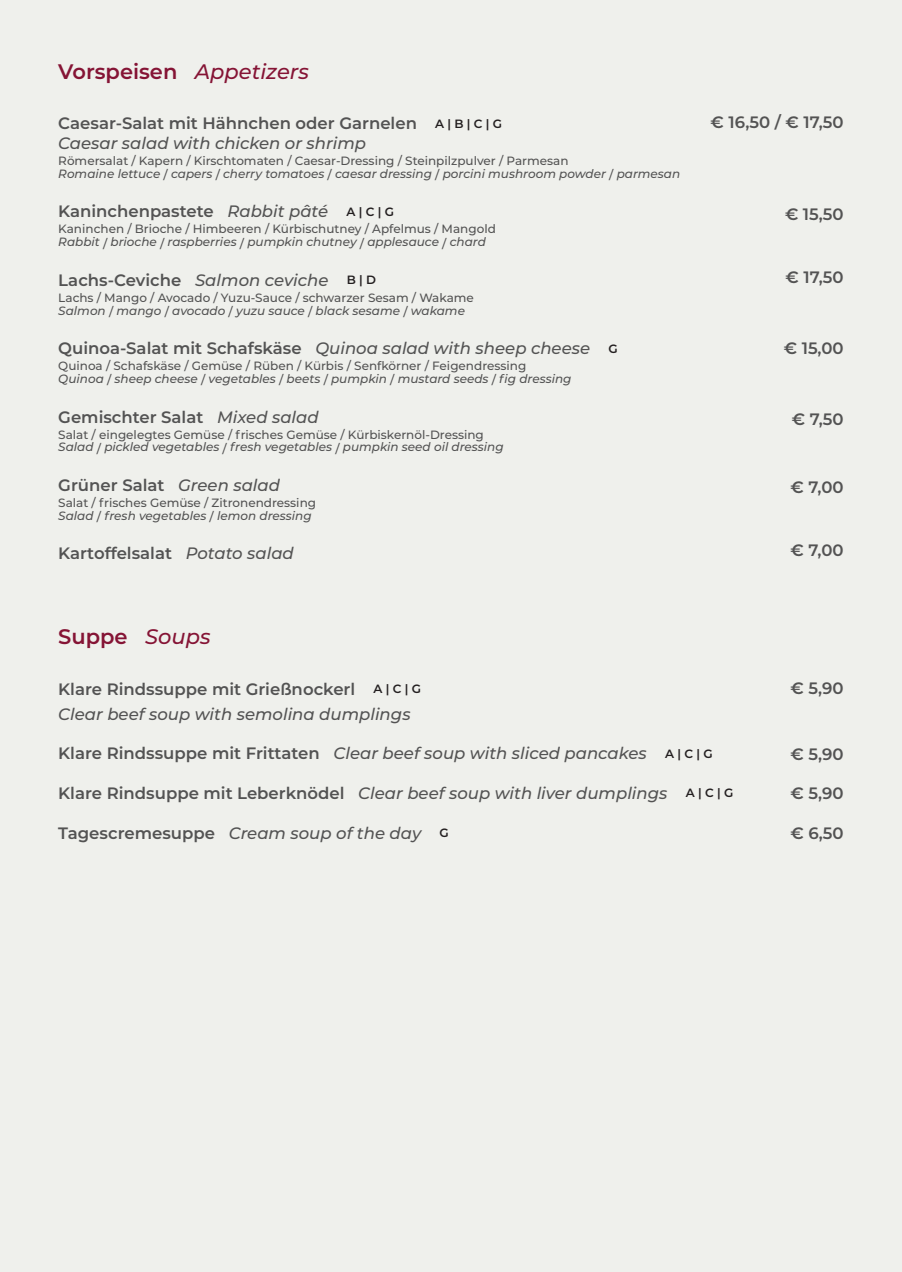
<style>
.page{position:relative;width:902px;height:1272px;background:#fff}
.page>*{position:absolute;margin:0;border:0;box-sizing:border-box;transform-origin:0 0}
.t1{font:600 21px "Montserrat";color:#851435}
.t2{font:italic 500 16.5px/25.2px "Montserrat";color:#535353}
.t3{font:600 16.5px/19.8px "Montserrat";color:#535353}
.t4{font:500 12px/12.9px "Montserrat";color:#535353}
.s1{font-weight:500;font-style:italic}
.s2{font-size:12px;color:#231f20}
.s3{font-style:italic}
.s4{font-weight:600;font-style:normal}
.s5{font-weight:600;font-style:normal;font-size:12px;color:#231f20}
</style>
<div class="page">
<div style="left:0;top:0;width:901px;height:1271px;background:#eff0ec"></div>
<h1 class="t1" style="left:58px;top:56px;width:252px">Vorspeisen <span class="s1">Appetizers</span></h1>
<h2 class="t3" style="left:58px;top:112px;width:445px">Caesar-Salat mit Hähnchen oder Garnelen <span class="s2">A | B | C | G<br></span><span class="s1">Caesar salad with chicken or shrimp</span></h2>
<p class="t4" style="left:58px;top:153px;width:623px">Römersalat / Kapern / Kirschtomaten / Caesar-Dressing / Steinpilzpulver / Parmesan<br><span class="s3">Romaine lettuce</span> / <span class="s3">capers</span> / <span class="s3">cherry tomatoes</span> / <span class="s3">сaesar dressing</span> / <span class="s3">porcini mushroom powder</span> / <span class="s3">parmesan</span></p>
<h2 class="t3" style="left:58px;top:201px;width:337px">Kaninchenpastete <span class="s1">Rabbit pâté</span> <span class="s2">A | C | G</span></h2>
<p class="t4" style="left:58px;top:222px;width:439px">Kaninchen / Brioche / Himbeeren / Kürbischutney / Apfelmus / Mangold<br><span class="s3">Rabbit</span> / <span class="s3">brioche</span> / <span class="s3">raspberries</span> / <span class="s3">pumpkin chutney</span> / <span class="s3">applesauce</span> / <span class="s3">chard</span></p>
<h2 class="t3" style="left:58px;top:269px;width:319px">Lachs-Ceviche <span class="s1">Salmon ceviche</span> <span class="s2">B | D</span></h2>
<p class="t4" style="left:58px;top:290px;width:417px">Lachs / Mango / Avocado / Yuzu-Sauce / schwarzer Sesam / Wakame<br><span class="s3">Salmon</span> / <span class="s3">mango</span> / <span class="s3">avocado</span> / <span class="s3">yuzu sauce</span> / <span class="s3">black sesame</span> / <span class="s3">wakame</span></p>
<h2 class="t2" style="left:58px;top:335px;width:561px"><span class="s4">Quinoa-Salat mit Schafskäse</span> Quinoa salad with sheep cheese <span class="s5">G</span></h2>
<p class="t4" style="left:58px;top:359px;width:514px">Quinoa / Schafskäse / Gemüse / Rüben / Kürbis / Senfkörner / Feigendressing<br><span class="s3">Quinoa</span> / <span class="s3">sheep cheese</span> / <span class="s3">vegetables</span> / <span class="s3">beets</span> / <span class="s3">pumpkin</span> / <span class="s3">mustard seeds</span> / <span class="s3">fig dressing</span></p>
<h2 class="t3" style="left:58px;top:406px;width:262px">Gemischter Salat <span class="s1">Mixed salad</span></h2>
<p class="t4" style="left:58px;top:427px;width:447px">Salat / eingelegtes Gemüse / frisches Gemüse / Kürbiskernöl-Dressing<br><span class="s3">Salad</span> / <span class="s3">pickled vegetables</span> / <span class="s3">fresh vegetables</span> / <span class="s3">pumpkin seed oil dressing</span></p>
<h2 class="t3" style="left:58px;top:474px;width:223px">Grüner Salat <span class="s1">Green salad</span></h2>
<p class="t4" style="left:58px;top:495px;width:259px">Salat / frisches Gemüse / Zitronendressing<br><span class="s3">Salad</span> / <span class="s3">fresh vegetables</span> / <span class="s3">lemon dressing</span></p>
<h2 class="t3" style="left:58px;top:543px;width:237px">Kartoffelsalat <span class="s1">Potato salad</span></h2>
<h2 class="t3" style="left:710px;top:112px;width:134px">€ 16,50 / € 17,50</h2>
<h2 class="t3" style="left:785px;top:203px;width:60px">€ 15,50</h2>
<h2 class="t3" style="left:785px;top:267px;width:60px">€ 17,50</h2>
<h2 class="t3" style="left:783px;top:337px;width:61px">€ 15,00</h2>
<h2 class="t3" style="left:791px;top:408px;width:53px">€ 7,50</h2>
<h2 class="t3" style="left:790px;top:476px;width:55px">€ 7,00</h2>
<h2 class="t3" style="left:790px;top:539px;width:55px">€ 7,00</h2>
<h1 class="t1" style="left:58px;top:621px;width:154px">Suppe <span class="s1">Soups</span></h1>
<h2 class="t2" style="left:58px;top:675px;width:364px"><span class="s4">Klare Rindssuppe mit Grießnockerl</span> <span class="s5">A | C | G<br></span>Clear beef soup with semolina dumplings</h2>
<h2 class="t2" style="left:58px;top:740px;width:655px"><span class="s4">Klare Rindssuppe mit Frittaten</span> Clear beef soup with sliced pancakes <span class="s5">A | C | G</span></h2>
<h2 class="t2" style="left:58px;top:779px;width:676px"><span class="s4">Klare Rindsuppe mit Leberknödel</span> Clear beef soup with liver dumplings <span class="s5">A | C | G</span></h2>
<h2 class="t2" style="left:58px;top:819px;width:392px"><span class="s4">Tagescremesuppe</span> Cream soup of the day <span class="s5">G</span></h2>
<h2 class="t3" style="left:790px;top:677px;width:55px">€ 5,90</h2>
<h2 class="t3" style="left:790px;top:743px;width:55px">€ 5,90</h2>
<h2 class="t3" style="left:790px;top:782px;width:55px">€ 5,90</h2>
<h2 class="t3" style="left:790px;top:822px;width:55px">€ 6,50</h2>
</div>
